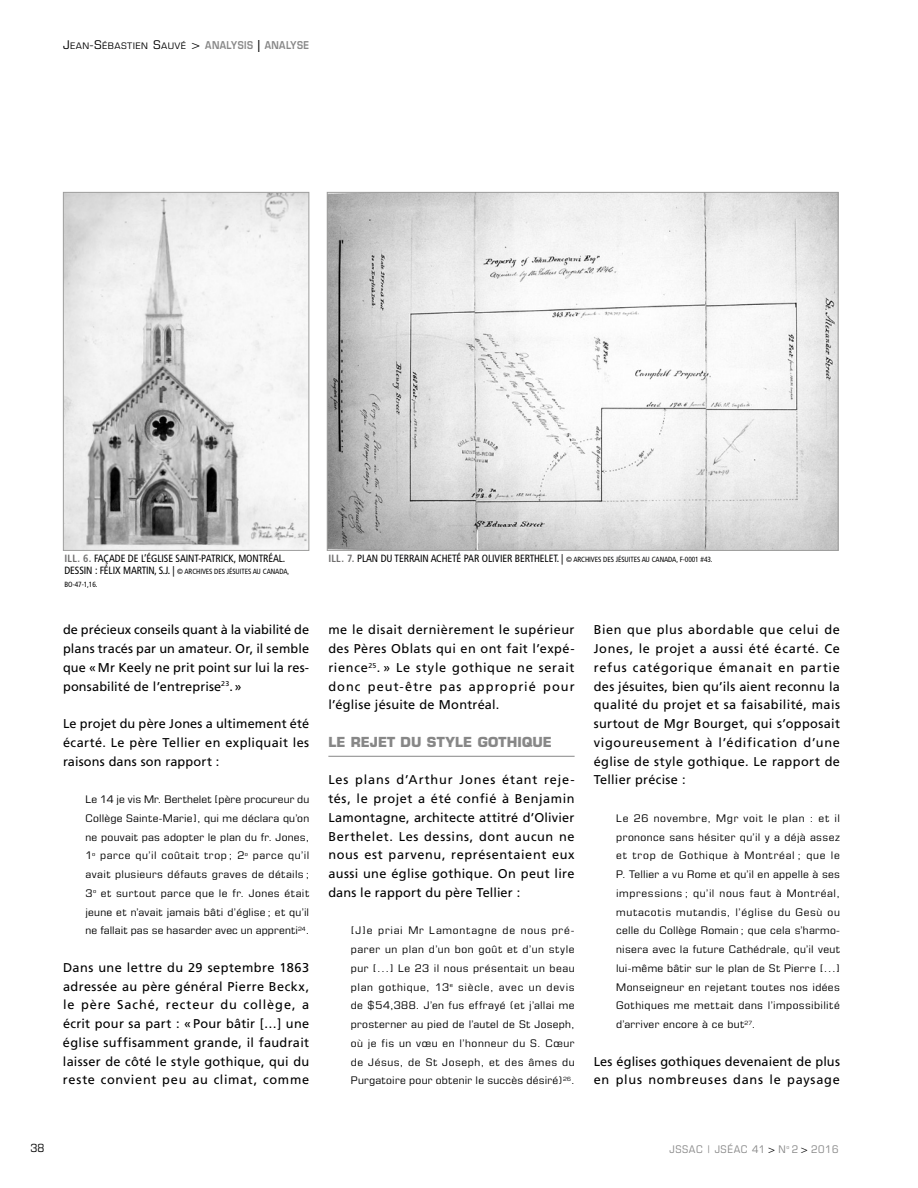
<style>
.page{position:relative;width:918px;height:1188px;background:#fff}
.page>*{position:absolute;margin:0;border:0;box-sizing:border-box;transform-origin:0 0}
.t1{font:700 13.5px "Eurostile";letter-spacing:.005em;color:#878787}
.t2{font:12.75px/18.8px "Frutiger";letter-spacing:.02em;color:#000;text-align:justify}
.t3{font:condensed 11.25px "Eurostile";color:#000;scale:1.1 1}
.t4{font:condensed 10.5px/18.8px "Eurostile";letter-spacing:.02em;color:#000;text-align:justify;scale:1.2 1}
.t5{font:condensed 10.5px "Frutiger";letter-spacing:-.01em;color:#000}
.t6{font:condensed 10.5px "Eurostile";letter-spacing:.05em;color:#878787;scale:1.1 1}
.t7{font:condensed 9px "Eurostile";letter-spacing:.035em;color:#000;scale:1.2 1}
.t8{font:condensed 7.5px/12.8px "Frutiger";letter-spacing:-.01em;color:#000}
.s1{font-size:12px}
.s2{font-weight:600;font-stretch:normal;font-size:10.5px;color:#878787}
.s3{font-weight:600;font-stretch:normal;font-size:12px}
.s4{font-weight:700;color:#706f6f}
.s5{font-size:10.5px}
.s6{font-size:7.5px}
.s7{color:#000}
</style>
<div class="page">
<hr style="left:328px;top:756px;width:247px;height:1px;background:#878787">
<img style="left:329px;top:194px;width:507px;height:355px">
<img style="left:65px;top:194px;width:242px;height:355px">
<div style="left:63px;top:192px;width:246px;height:359px;border:1px solid #9d9d9c"></div>
<p class="t7" style="left:63px;top:40px;width:207px"><span class="s1">J</span>EAN<span class="s1">-S</span>ÉBASTIEN <span class="s1">S</span>AUVÉ <span class="s1">&gt;</span> <span class="s2">ANALYSIS</span> <span class="s3">|</span> <span class="s2">ANALYSE</span></p>
<p class="t5" style="left:64px;top:552px;width:222px"><span class="s4">ILL. 6.</span> FAÇADE DE L’ÉGLISE SAINT-PATRICK, MONTRÉAL.</p>
<p class="t8" style="left:64px;top:566px;width:226px"><span class="s5">DESSIN : FÉLIX MARTIN, S.J. |</span> © ARCHIVES DES JÉSUITES AU CANADA,<br>BO-47-1,16.</p>
<p class="t2" style="left:63px;top:620px;width:248px">de précieux conseils quant à la viabilité de plans tracés par un amateur. Or, il semble que «Mr Keely ne prit point sur lui la res&shy;ponsabilité de l’entreprise<sup>23</sup>. »</p>
<p class="t2" style="left:63px;top:714px;width:248px">Le projet du père Jones a ultimement été écarté. Le père Tellier en expliquait les raisons dans son rapport :</p>
<p class="t4" style="left:86px;top:790px;width:188px">Le 14 je vis Mr. Berthelet [père procureur du Collège Sainte-Marie], qui me déclara qu’on ne pouvait pas adopter le plan du fr. Jones, 1<sup>o</sup> parce qu’il coûtait trop ; 2<sup>o</sup> parce qu’il avait plusieurs défauts graves de détails ; 3<sup>o</sup> et surtout parce que le fr. Jones était jeune et n’avait jamais bâti d’église ; et qu’il ne fallait pas se hasarder avec un apprenti<sup>24</sup>.</p>
<p class="t2" style="left:63px;top:958px;width:248px">Dans une lettre du 29 septembre 1863 adressée au père général Pierre Beckx, le père Saché, recteur du collège, a écrit pour sa part : « Pour bâtir […] une église suffisamment grande, il faudrait laisser de côté le style gothique, qui du reste convient peu au climat, comme</p>
<p class="t5" style="left:328px;top:552px;width:386px"><span class="s4">ILL. 7.</span> PLAN DU TERRAIN ACHETÉ PAR OLIVIER BERTHELET. | <span class="s6">© ARCHIVES DES JÉSUITES AU CANADA, F-0001 #43.</span></p>
<p class="t2" style="left:328px;top:620px;width:248px">me le disait dernièrement le supérieur des Pères Oblats qui en ont fait l’expé&shy;rience<sup>25</sup>. » Le style gothique ne serait donc peut-être pas approprié pour l’église jésuite de Montréal.</p>
<p class="t1" style="left:328px;top:734px;width:225px">LE REJET DU STYLE GOTHIQUE</p>
<p class="t2" style="left:328px;top:770px;width:248px">Les plans d’Arthur Jones étant reje&shy;tés, le projet a été confié à Benjamin Lamontagne, architecte attitré d’Olivier Berthelet. Les dessins, dont aucun ne nous est parvenu, représentaient eux aussi une église gothique. On peut lire dans le rapport du père Tellier :</p>
<p class="t4" style="left:351px;top:921px;width:188px">[J]e priai Mr Lamontagne de nous pré&shy;parer un plan d’un bon goût et d’un style pur […] Le 23 il nous présentait un beau plan gothique, 13<sup>e</sup> siècle, avec un devis de $54,388. J’en fus effrayé (et j’allai me prosterner au pied de l’autel de St Joseph, où je fis un vœu en l’honneur du S. Cœur de Jésus, de St Joseph, et des âmes du Purgatoire pour obtenir le succès désiré)<sup>26</sup>.</p>
<p class="t2" style="left:594px;top:620px;width:248px">Bien que plus abordable que celui de Jones, le projet a aussi été écarté. Ce refus catégorique émanait en partie des jésuites, bien qu’ils aient reconnu la qualité du projet et sa faisabilité, mais surtout de Mgr Bourget, qui s’opposait vigoureusement à l’édification d’une église de style gothique. Le rapport de Tellier précise :</p>
<p class="t4" style="left:616px;top:809px;width:188px">Le 26 novembre, Mgr voit le plan : et il prononce sans hésiter qu’il y a déjà assez et trop de Gothique à Montréal ; que le P. Tellier a vu Rome et qu’il en appelle à ses impressions ; qu’il nous faut à Montréal, mutacotis mutandis, l’église du Gesù ou celle du Collège Romain ; que cela s’harmo&shy;nisera avec la future Cathédrale, qu’il veut lui-même bâtir sur le plan de St Pierre […] Monseigneur en rejetant toutes nos idées Gothiques me mettait dans l’impossibilité d’arriver encore à ce but<sup>27</sup>.</p>
<p class="t2" style="left:594px;top:1052px;width:248px">Les églises gothiques devenaient de plus en plus nombreuses dans le paysage</p>
<p class="t3" style="left:31px;top:1142px;width:14px">38</p>
<p class="t6" style="left:669px;top:1142px;width:155px">JSSAC | JSÉAC 41 <span class="s7">&gt;</span> N<sup>o</sup> 2 <span class="s7">&gt;</span> 2016</p>
</div>
